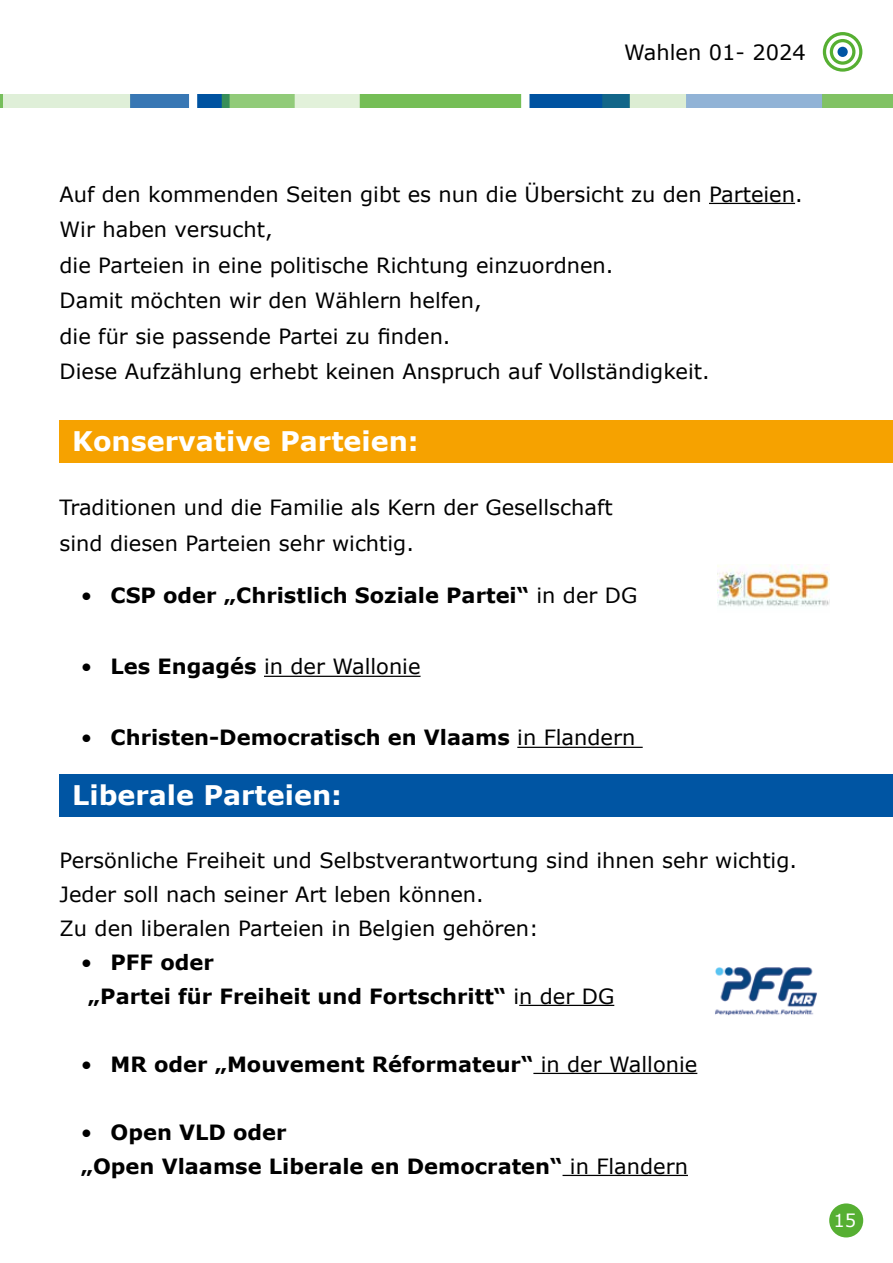
<style>
.page{position:relative;width:893px;height:1263px;background:#fff}
.page>*{position:absolute;margin:0;border:0;box-sizing:border-box;transform-origin:0 0}
.t1{font:700 27px "Verdana";color:#fff}
.t2{font:21px/35.5px "Verdana";color:#000}
.t3{font:700 21px/34px "Verdana";color:#000}
.t4{font:18px "Verdana";color:#fff}
.s1{font-weight:400}
.s2{font-weight:700}
</style>
<div class="page">
<img style="left:2px;top:94px;width:891px;height:13px">
<svg style="left:0;top:94px;width:2px;height:13px"></svg>
<div style="left:829px;top:1203px;width:34px;height:34px;background:#56af32;border-radius:50%"></div>
<svg style="left:824px;top:34px;width:37px;height:36px"></svg>
<div style="left:823px;top:32px;width:39px;height:40px;border:3px solid #56af32;border-radius:50%"></div>
<svg style="left:831px;top:41px;width:23px;height:22px"></svg>
<div style="left:830px;top:39px;width:25px;height:26px;border:3px solid #56af32;border-radius:50%"></div>
<div style="left:837px;top:47px;width:11px;height:10px;background:#0055a3;border-radius:50%"></div>
<hr style="left:709px;top:203px;width:86px;height:1px;background:#000">
<hr style="left:264px;top:676px;width:157px;height:1px;background:#000">
<hr style="left:517px;top:747px;width:126px;height:1px;background:#000">
<hr style="left:519px;top:1005px;width:95px;height:1px;background:#000">
<hr style="left:533px;top:1073px;width:164px;height:1px;background:#000">
<hr style="left:562px;top:1175px;width:126px;height:1px;background:#000">
<div style="left:60px;top:420px;width:833px;height:43px;background:#f6a200"></div>
<div style="left:60px;top:774px;width:833px;height:42px;background:#0055a3"></div>
<img style="left:717px;top:565px;width:112px;height:42px">
<img style="left:715px;top:967px;width:102px;height:49px">
<p class="t2" style="left:624px;top:34px;width:183px">Wahlen 01- 2024</p>
<p class="t2" style="left:60px;top:176px;width:745px">Auf den kommenden Seiten gibt es nun die Übersicht zu den Parteien.<br>Wir haben versucht,<br>die Parteien in eine politische Richtung einzuordnen.<br>Damit möchten wir den Wählern helfen,<br>die für sie passende Partei zu finden.<br>Diese Aufzählung erhebt keinen Anspruch auf Vollständigkeit.</p>
<p class="t1" style="left:72px;top:422px;width:348px">Konservative Parteien:</p>
<p class="t2" style="left:60px;top:490px;width:555px">Traditionen und die Familie als Kern der Gesellschaft sind diesen Parteien sehr wichtig.</p>
<p class="t3" style="left:81px;top:578px;width:558px"><span class="s1">•</span> CSP oder „Christlich Soziale Partei“ <span class="s1">in der DG</span></p>
<p class="t2" style="left:81px;top:649px;width:341px">• <span class="s2">Les Engagés</span> in der Wallonie</p>
<p class="t3" style="left:81px;top:720px;width:556px"><span class="s1">•</span> Christen-Democratisch en Vlaams <span class="s1">in Flandern</span></p>
<p class="t1" style="left:72px;top:776px;width:271px">Liberale Parteien:</p>
<p class="t2" style="left:60px;top:843px;width:739px;line-height:34px">Persönliche Freiheit und Selbstverantwortung sind ihnen sehr wichtig.<br>Jeder soll nach seiner Art leben können.<br>Zu den liberalen Parteien in Belgien gehören:</p>
<p class="t3" style="left:88px;top:944px;width:528px;text-indent:-7px"><span class="s1">•</span> PFF oder<br>„Partei für Freiheit und Fortschritt“ <span class="s1">in der DG</span></p>
<p class="t3" style="left:81px;top:1046px;width:618px"><span class="s1">•</span> MR oder „Mouvement Réformateur“ <span class="s1">in der Wallonie</span></p>
<p class="t3" style="left:81px;top:1114px;width:609px"><span class="s1">•</span> Open VLD oder<br>„Open Vlaamse Liberale en Democraten“ <span class="s1">in Flandern</span></p>
<p class="t4" style="left:833px;top:1208px;width:24px">15</p>
</div>
